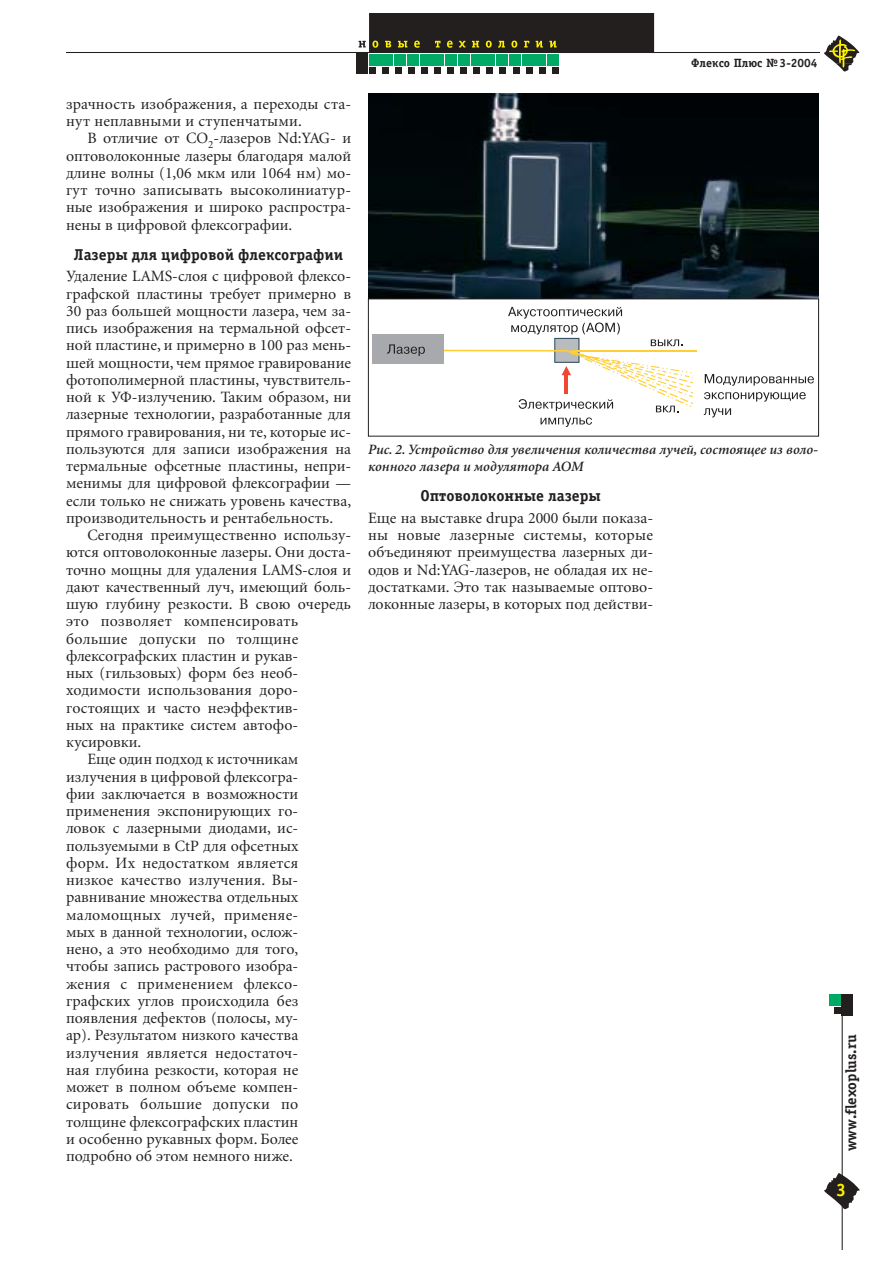
<style>
.page{position:relative;width:893px;height:1263px;background:#fff}
.page>*{position:absolute;margin:0;border:0;box-sizing:border-box;transform-origin:0 0}
.t1{font:700 18px "Officina Serif C";color:#fff200}
.t2{font:15.75px/17.2px "Minion Cyr";color:#231f1f;text-align:justify}
.t3{font:15.75px "Minion Cyr";letter-spacing:.02em;color:#231f1f}
.t4{font:700 15.75px "Officina Serif C";color:#231f1f}
.t5{font:700 15px "Officina Serif C";color:#231f1f}
.t6{font:italic 600 14.25px/17.2px "Minion Cyr";color:#231f1f}
.t7{font:700 12px "Officina Serif C";color:#231f1f}
</style>
<div class="page">
<div style="left:833px;top:1007px;width:7px;height:7px;background:#231f1f"></div>
<div style="left:841px;top:995px;width:11px;height:21px;background:#231f1f"></div>
<div style="left:829px;top:995px;width:11px;height:11px;background:#0a6"></div>
<hr style="left:841px;top:1015px;width:1px;height:235px;background:#231f1f">
<div style="left:356px;top:53px;width:11px;height:21px;background:#231f1f"></div>
<hr style="left:66px;top:52px;width:304px;height:1px;background:#231f1f">
<hr style="left:652px;top:52px;width:167px;height:1px;background:#231f1f">
<svg style="left:358px;top:14px;width:296px;height:60px"></svg>
<svg style="left:824px;top:36px;width:35px;height:36px"></svg>
<svg style="left:824px;top:1173px;width:35px;height:36px"></svg>
<img style="left:368px;top:93px;width:451px;height:206px">
<hr style="left:442px;top:350px;width:125px;height:2px;background:#ffce34">
<hr style="left:572px;top:350px;width:124px;height:2px;background:#ffce34">
<div style="left:372px;top:335px;width:72px;height:29px;background:#a7a9ac"></div>
<svg style="left:387px;top:344px;width:38px;height:12px"></svg>
<svg style="left:508px;top:307px;width:185px;height:120px"></svg>
<svg style="left:704px;top:374px;width:109px;height:12px"></svg>
<svg style="left:704px;top:392px;width:101px;height:10px"></svg>
<svg style="left:703px;top:408px;width:28px;height:9px"></svg>
<p class="t2" style="left:66px;top:96px;width:286px">зрачность изображения, а переходы ста&shy;нут неплавными и ступенчатыми.</p>
<p class="t2" style="left:66px;top:131px;width:286px;text-indent:21px">В отличие от CO<sub>2</sub>-лазеров Nd:YAG- и оптоволоконные лазеры благодаря малой длине волны (1,06 мкм или 1064 нм) мо&shy;гут точно записывать высоколиниатур&shy;ные изображения и широко распростра&shy;нены в цифровой флексографии.</p>
<p class="t4" style="left:74px;top:248px;width:271px">Лазеры для цифровой флексографии</p>
<p class="t2" style="left:66px;top:269px;width:286px">Удаление LAMS-слоя с цифровой флексо&shy;графской пластины требует примерно в 30 раз большей мощности лазера, чем за&shy;пись изображения на термальной офсет&shy;ной пластине, и примерно в 100 раз мень&shy;шей мощности, чем прямое гравирование фотополимерной пластины, чувствитель&shy;ной к УФ-излучению. Таким образом, ни лазерные технологии, разработанные для прямого гравирования, ни те, которые ис&shy;пользуются для записи изображения на термальные офсетные пластины, непри&shy;менимы для цифровой флексографии — если только не снижать уровень качества, производительность и рентабельность.</p>
<p class="t2" style="left:87px;top:528px;width:265px">Сегодня преимущественно использу-</p>
<p class="t2" style="left:66px;top:545px;width:286px">ются оптоволоконные лазеры. Они доста-</p>
<p class="t2" style="left:66px;top:562px;width:286px">точно мощны для удаления LAMS-слоя и</p>
<p class="t2" style="left:66px;top:579px;width:286px">дают качественный луч, имеющий боль-</p>
<p class="t2" style="left:66px;top:597px;width:286px">шую глубину резкости. В свою очередь</p>
<p class="t3" style="left:66px;top:615px;width:234px">это позволяет компенсировать</p>
<p class="t3" style="left:66px;top:632px;width:234px">большие допуски по толщине</p>
<p class="t2" style="left:66px;top:648px;width:234px">флексографских пластин и рукав-</p>
<p class="t2" style="left:66px;top:666px;width:234px">ных (гильзовых) форм без необ-</p>
<p class="t2" style="left:66px;top:683px;width:234px">ходимости использования доро-</p>
<p class="t2" style="left:66px;top:700px;width:234px">гостоящих и часто неэффектив-</p>
<p class="t2" style="left:66px;top:717px;width:234px">ных на практике систем автофо-</p>
<p class="t2" style="left:66px;top:735px;width:77px">кусировки.</p>
<p class="t2" style="left:87px;top:752px;width:212px">Еще один подход к источникам</p>
<p class="t2" style="left:66px;top:769px;width:234px">излучения в цифровой флексогра-</p>
<p class="t2" style="left:66px;top:786px;width:234px">фии заключается в возможности</p>
<p class="t2" style="left:66px;top:804px;width:234px">применения экспонирующих го-</p>
<p class="t2" style="left:66px;top:821px;width:234px">ловок с лазерными диодами, ис-</p>
<p class="t2" style="left:66px;top:838px;width:234px">пользуемыми в CtP для офсетных</p>
<p class="t2" style="left:66px;top:855px;width:234px">форм. Их недостатком является</p>
<p class="t2" style="left:66px;top:873px;width:234px">низкое качество излучения. Вы-</p>
<p class="t2" style="left:66px;top:890px;width:234px">равнивание множества отдельных</p>
<p class="t3" style="left:66px;top:908px;width:234px">маломощных лучей, применяе-</p>
<p class="t2" style="left:66px;top:924px;width:234px">мых в данной технологии, ослож-</p>
<p class="t2" style="left:66px;top:942px;width:234px">нено, а это необходимо для того,</p>
<p class="t2" style="left:66px;top:959px;width:234px">чтобы запись растрового изобра-</p>
<p class="t3" style="left:66px;top:977px;width:234px">жения с применением флексо-</p>
<p class="t2" style="left:66px;top:993px;width:234px">графских углов происходила без</p>
<p class="t2" style="left:66px;top:1011px;width:234px">появления дефектов (полосы, му-</p>
<p class="t2" style="left:66px;top:1028px;width:234px">ар). Результатом низкого качества</p>
<p class="t2" style="left:66px;top:1045px;width:234px">излучения является недостаточ-</p>
<p class="t2" style="left:66px;top:1062px;width:234px">ная глубина резкости, которая не</p>
<p class="t2" style="left:66px;top:1080px;width:234px">может в полном объеме компен-</p>
<p class="t3" style="left:66px;top:1098px;width:234px">сировать большие допуски по</p>
<p class="t2" style="left:66px;top:1114px;width:234px">толщине флексографских пластин</p>
<p class="t2" style="left:66px;top:1131px;width:234px">и особенно рукавных форм. Более</p>
<p class="t2" style="left:66px;top:1149px;width:228px">подробно об этом немного ниже.</p>
<p class="t7" style="left:691px;top:58px;width:128px">Флексо Плюс № 3-2004</p>
<p class="t6" style="left:368px;top:442px;width:452px">Рис. 2. Устройство для увеличения количества лучей, состоящее из воло&shy;конного лазера и модулятора AOM</p>
<p class="t4" style="left:420px;top:490px;width:182px">Оптоволоконные лазеры</p>
<p class="t2" style="left:368px;top:510px;width:286px">Еще на выставке drupa 2000 были показа&shy;ны новые лазерные системы, которые объединяют преимущества лазерных ди&shy;одов и Nd:YAG-лазеров, не обладая их не&shy;достатками. Это так называемые оптово&shy;локонные лазеры, в которых под действи-</p>
<p class="t5" style="left:845px;top:1151px;width:118px;rotate:-90deg">www.flexoplus.ru</p>
<p class="t1" style="left:836px;top:1183px;width:12px">3</p>
</div>
